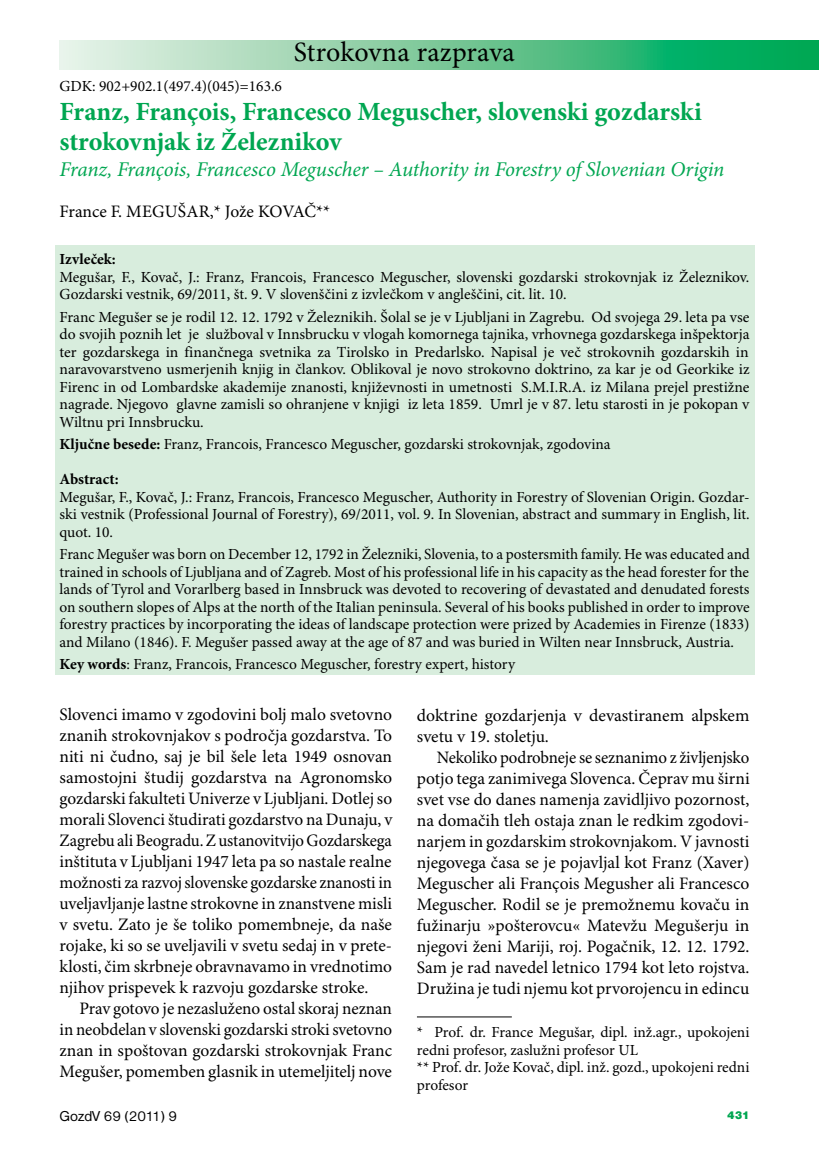
<style>
.page{position:relative;width:819px;height:1166px;background:#fff}
.page>*{position:absolute;margin:0;border:0;box-sizing:border-box;transform-origin:0 0}
.t1{font:28px "Minion Pro";letter-spacing:.005em;color:#000}
.t2{font:700 26.25px/29.8px "Minion Pro";color:#00a651}
.t3{font:italic 21px "Minion Pro";letter-spacing:-.01em;color:#00a651}
.t4{font:17.5px/21px "Minion Pro";letter-spacing:-.005em;color:#000;text-align:justify}
.t5{font:17.5px/21px "Minion Pro";letter-spacing:-.005em;color:#000;text-align:justify;scale:.96 1}
.t6{font:15.4px/17.5px "Minion Pro";color:#000;text-align:justify}
.t7{font:700 15.4px "Minion Pro";color:#000}
.t8{font:14.88px "Nimbus San DEE";color:#000}
.t9{font:11.38px "Nimbus San DEE Blac";color:#00a651}
.s1{font-weight:700}
</style>
<div class="page">
<svg style="left:60px;top:40px;width:759px;height:29px;background:#70c999"></svg>
<div style="left:55px;top:246px;width:699px;height:429px;background:#d8eddd"></div>
<hr style="left:417px;top:1016px;width:95px;height:1px;background:#000">
<h1 class="t1" style="left:294px;top:35px;width:223px">Strokovna razprava</h1>
<p class="t6" style="left:60px;top:78px;width:224px">GDK: 902+902.1(497.4)(045)=163.6</p>
<h2 class="t2" style="left:60px;top:98px;width:643px">Franz, François, Francesco Meguscher, slovenski gozdarski strokovnjak iz Železnikov</h2>
<h3 class="t3" style="left:60px;top:157px;width:666px">Franz, François, Francesco Meguscher – Authority in Forestry of Slovenian Origin</h3>
<p class="t4" style="left:60px;top:201px;width:95px">France F. Megušar</p>
<p class="t4" style="left:210px;top:201px;width:72px">,* Jože Kovač</p>
<p class="t4" style="left:316px;top:201px;width:16px">**</p>
<p class="t7" style="left:60px;top:250px;width:58px">Izvleček:</p>
<p class="t6" style="left:60px;top:269px;width:691px">Megušar, F., Kovač, J.: Franz, Francois, Francesco Meguscher, slovenski gozdarski strokovnjak iz Železnikov.<br>Gozdarski vestnik, 69/2011, št. 9. V slovenščini z izvlečkom v angleščini, cit. lit. 10.</p>
<p class="t6" style="left:60px;top:309px;width:691px">Franc Megušer se je rodil 12. 12. 1792 v Železnikih. Šolal se je v Ljubljani in Zagrebu. Od svojega 29. leta pa vse do svojih poznih let je služboval v Innsbrucku v vlogah komornega tajnika, vrhovnega gozdarskega inšpektorja ter gozdarskega in finančnega svetnika za Tirolsko in Predarlsko. Napisal je več strokovnih gozdarskih in naravovarstveno usmerjenih knjig in člankov. Oblikoval je novo strokovno doktrino, za kar je od Georkike iz Firenc in od Lombardske akademije znanosti, književnosti in umetnosti S.M.I.R.A. iz Milana prejel prestižne nagrade. Njegovo glavne zamisli so ohranjene v knjigi iz leta 1859. Umrl je v 87. letu starosti in je pokopan v Wiltnu pri Innsbrucku.</p>
<p class="t6" style="left:60px;top:436px;width:552px"><span class="s1">Ključne besede:</span> Franz, Francois, Francesco Meguscher, gozdarski strokovnjak, zgodovina</p>
<p class="t7" style="left:60px;top:470px;width:60px">Abstract:</p>
<p class="t6" style="left:60px;top:489px;width:691px">Megušar, F., Kovač, J.: Franz, Francois, Francesco Meguscher, Authority in Forestry of Slovenian Origin. Gozdar&shy;ski vestnik (Professional Journal of Forestry), 69/2011, vol. 9. In Slovenian, abstract and summary in English, lit. quot. 10.</p>
<p class="t6" style="left:60px;top:546px;width:692px">Franc Megušer was born on December 12, 1792 in Železniki, Slovenia, to a postersmith family. He was educated and trained in schools of Ljubljana and of Zagreb. Most of his professional life in his capacity as the head forester for the lands of Tyrol and Vorarlberg based in Innsbruck was devoted to recovering of devastated and denudated forests on southern slopes of Alps at the north of the Italian peninsula. Several of his books published in order to improve forestry practices by incorporating the ideas of landscape protection were prized by Academies in Firenze (1833) and Milano (1846). F. Megušer passed away at the age of 87 and was buried in Wilten near Innsbruck, Austria.</p>
<p class="t6" style="left:60px;top:656px;width:457px"><span class="s1">Key words</span>: Franz, Francois, Francesco Meguscher, forestry expert, history</p>
<p class="t4" style="left:417px;top:705px;width:334px">doktrine gozdarjenja v devastiranem alpskem svetu v 19. stoletju.</p>
<p class="t5" style="left:417px;top:747px;width:348px;text-indent:20px">Nekoliko podrobneje se seznanimo z življenjsko potjo tega zanimivega Slovenca. Čeprav mu širni svet vse do danes namenja zavidljivo pozornost, na domačih tleh ostaja znan le redkim zgodovi&shy;narjem in gozdarskim strokovnjakom. V javnosti njegovega časa se je pojavljal kot Franz (Xaver)<br>Meguscher ali François Megusher ali Francesco Meguscher. Rodil se je premožnemu kovaču in fužinarju »pošterovcu« Matevžu Megušerju in njegovi ženi Mariji, roj. Pogačnik, 12. 12. 1792.<br>Sam je rad navedel letnico 1794 kot leto rojstva.<br>Družina je tudi njemu kot prvorojencu in edincu</p>
<p class="t6" style="left:417px;top:1024px;width:334px;text-align:left">* Prof. dr. France Megušar, dipl. inž.agr., upokojeni redni profesor, zaslužni profesor UL<br>** Prof. dr. Jože Kovač, dipl. inž. gozd., upokojeni redni profesor</p>
<p class="t4" style="left:60px;top:704px;width:334px">Slovenci imamo v zgodovini bolj malo svetovno znanih strokovnjakov s področja gozdarstva. To niti ni čudno, saj je bil šele leta 1949 osnovan samostojni študij gozdarstva na Agronomsko gozdarski fakulteti Univerze v Ljubljani. Dotlej so morali Slovenci študirati gozdarstvo na Dunaju, v Zagrebu ali Beogradu. Z ustanovitvijo Gozdarskega inštituta v Ljubljani 1947 leta pa so nastale realne možnosti za razvoj slovenske gozdarske znanosti in uveljavljanje lastne strokovne in znanstvene misli v svetu. Zato je še toliko pomembneje, da naše rojake, ki so se uveljavili v svetu sedaj in v prete&shy;klosti, čim skrbneje obravnavamo in vrednotimo njihov prispevek k razvoju gozdarske stroke.</p>
<p class="t4" style="left:60px;top:998px;width:334px;text-indent:20px">Prav gotovo je nezasluženo ostal skoraj neznan in neobdelan v slovenski gozdarski stroki svetovno znan in spoštovan gozdarski strokovnjak Franc Megušer, pomemben glasnik in utemeljitelj nove</p>
<p class="t8" style="left:60px;top:1108px;width:119px">GozdV 69 (2011) 9</p>
<p class="t9" style="left:727px;top:1108px;width:24px">431</p>
</div>
